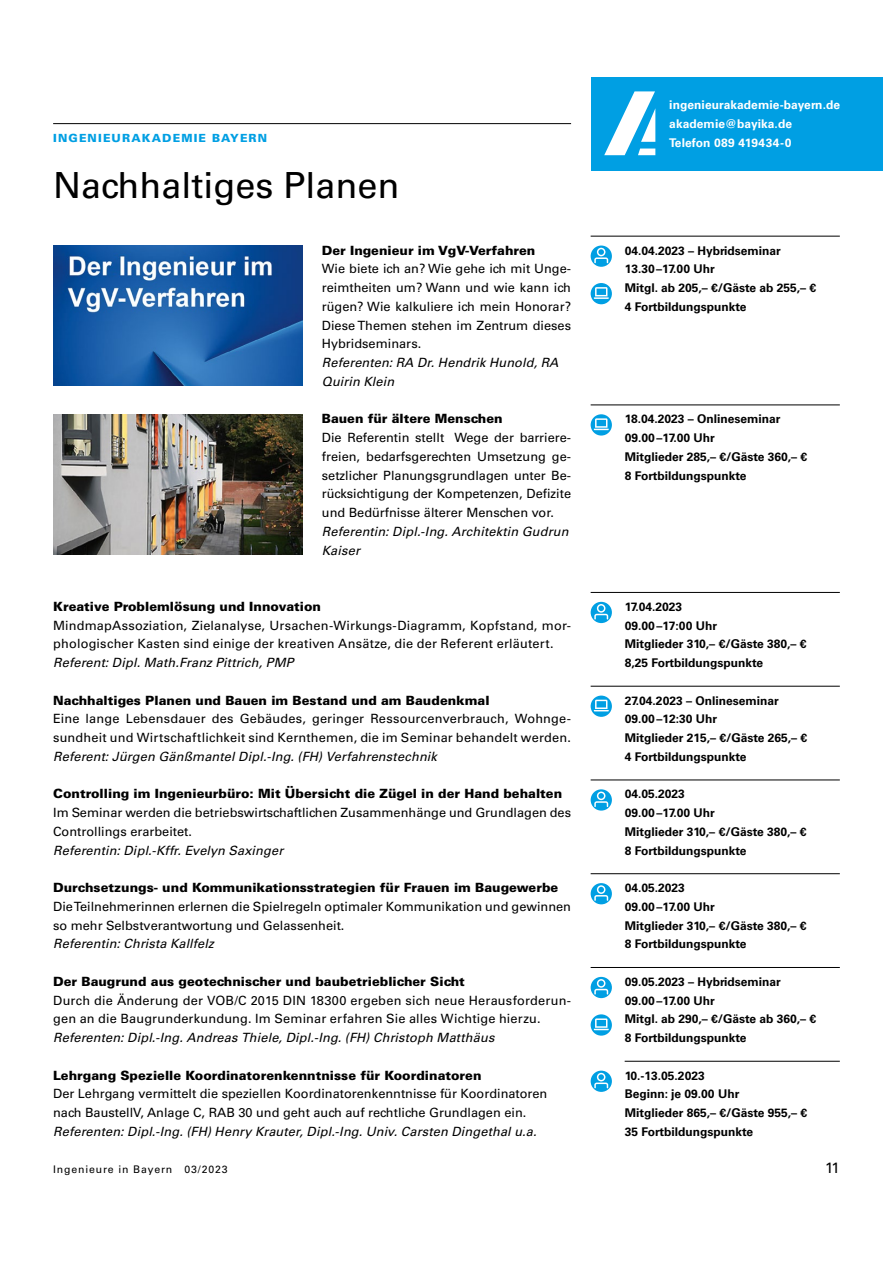
<style>
.page{position:relative;width:893px;height:1263px;background:#fff}
.page>*{position:absolute;margin:0;border:0;box-sizing:border-box;transform-origin:0 0}
.t1{font:36px "Univers LT Std";color:#000}
.t2{font:15px "Univers LT Std";color:#000}
.t3{font:12.75px/18.8px "Univers LT Std";color:#000}
.t4{font:700 12px/18.8px "Univers LT Std";color:#000}
.t5{font:700 12px/18.8px "Univers LT Std";letter-spacing:.01em;color:#fff}
.t6{font:900 11.25px "Univers LT Std";letter-spacing:.1em;color:#009fe3}
.t7{font:10.5px "Univers LT Std";letter-spacing:.08em;color:#000}
.s1{font-weight:900}
.s2{font-style:italic}
</style>
<div class="page">
<hr style="left:53px;top:123px;width:518px;height:1px;background:#000">
<hr style="left:591px;top:236px;width:249px;height:1px;background:#000">
<hr style="left:591px;top:404px;width:249px;height:1px;background:#000">
<hr style="left:591px;top:592px;width:249px;height:1px;background:#000">
<hr style="left:591px;top:686px;width:249px;height:1px;background:#000">
<hr style="left:591px;top:779px;width:249px;height:1px;background:#000">
<hr style="left:591px;top:873px;width:249px;height:1px;background:#000">
<hr style="left:625px;top:1061px;width:215px;height:1px;background:#000">
<hr style="left:591px;top:967px;width:249px;height:1px;background:#000">
<img style="left:53px;top:246px;width:249px;height:140px">
<img style="left:53px;top:414px;width:249px;height:141px">
<div style="left:591px;top:77px;width:291px;height:94px;background:#009fe3"></div>
<svg style="left:604px;top:91px;width:51px;height:64px"></svg>
<svg style="left:591px;top:246px;width:21px;height:21px"></svg>
<svg style="left:591px;top:414px;width:21px;height:22px"></svg>
<svg style="left:591px;top:602px;width:21px;height:21px"></svg>
<svg style="left:591px;top:789px;width:21px;height:22px"></svg>
<svg style="left:591px;top:883px;width:21px;height:21px"></svg>
<svg style="left:591px;top:1014px;width:21px;height:22px"></svg>
<svg style="left:591px;top:283px;width:21px;height:21px"></svg>
<svg style="left:591px;top:696px;width:21px;height:21px"></svg>
<svg style="left:591px;top:977px;width:21px;height:21px"></svg>
<svg style="left:591px;top:1071px;width:21px;height:21px"></svg>
<p class="t5" style="left:669px;top:96px;width:172px">ingenieurakademie-bayern.de akademie@bayika.de<br>Telefon 089 419434-0</p>
<p class="t6" style="left:53px;top:131px;width:216px">INGENIEURAKADEMIE BAYERN</p>
<p class="t1" style="left:53px;top:164px;width:348px">Nachhaltiges Planen</p>
<p class="t3" style="left:322px;top:241px;width:251px"><span class="s1">Der Ingenieur im VgV-Verfahren<br></span>Wie biete ich an? Wie gehe ich mit Unge&shy;reimtheiten um? Wann und wie kann ich rügen? Wie kalkuliere ich mein Honorar?<br>Diese Themen stehen im Zentrum dieses<br>Hybridseminars.<br><span class="s2">Referenten: RA Dr. Hendrik Hunold, RA<br>Quirin Klein</span></p>
<p class="t4" style="left:625px;top:241px;width:193px">04.04.2023 – Hybridseminar<br>13.30–17.00 Uhr<br>Mitgl. ab 205,– €/Gäste ab 255,– €<br>4 Fortbildungspunkte</p>
<p class="t3" style="left:322px;top:409px;width:251px"><span class="s1">Bauen für ältere Menschen<br></span>Die Referentin stellt Wege der barriere&shy;freien, bedarfsgerechten Umsetzung ge&shy;setzlicher Planungsgrundlagen unter Be&shy;rücksichtigung der Kompetenzen, Defizite und Bedürfnisse älterer Menschen vor.<br><span class="s2">Referentin: Dipl.-Ing. Architektin Gudrun Kaiser</span></p>
<p class="t4" style="left:625px;top:410px;width:184px">18.04.2023 – Onlineseminar<br>09.00–17.00 Uhr<br>Mitglieder 285,– €/Gäste 360,– €<br>8 Fortbildungspunkte</p>
<p class="t3" style="left:53px;top:597px;width:519px"><span class="s1">Kreative Problemlösung und Innovation<br></span>MindmapAssoziation, Zielanalyse, Ursachen-Wirkungs-Diagramm, Kopfstand, mor&shy;phologischer Kasten sind einige der kreativen Ansätze, die der Referent erläutert.<br><span class="s2">Referent: Dipl. Math.Franz Pittrich, PMP</span></p>
<p class="t4" style="left:625px;top:597px;width:183px">17.04.2023<br>09.00–17:00 Uhr<br>Mitglieder 310,– €/Gäste 380,– €<br>8,25 Fortbildungspunkte</p>
<p class="t3" style="left:53px;top:691px;width:519px"><span class="s1">Nachhaltiges Planen und Bauen im Bestand und am Baudenkmal<br></span>Eine lange Lebensdauer des Gebäudes, geringer Ressourcenverbrauch, Wohnge&shy;sundheit und Wirtschaftlichkeit sind Kernthemen, die im Seminar behandelt werden.<br><span class="s2">Referent: Jürgen Gänßmantel Dipl.-Ing. (FH) Verfahrenstechnik</span></p>
<p class="t4" style="left:625px;top:691px;width:184px">27.04.2023 – Onlineseminar<br>09.00–12:30 Uhr<br>Mitglieder 215,– €/Gäste 265,– €<br>4 Fortbildungspunkte</p>
<p class="t3" style="left:53px;top:784px;width:519px"><span class="s1">Controlling im Ingenieurbüro: Mit Übersicht die Zügel in der Hand behalten </span>Im Seminar werden die betriebswirtschaftlichen Zusammenhänge und Grundlagen des Controllings erarbeitet.<br><span class="s2">Referentin: Dipl.-Kffr. Evelyn Saxinger</span></p>
<p class="t4" style="left:625px;top:785px;width:183px">04.05.2023<br>09.00–17.00 Uhr<br>Mitglieder 310,– €/Gäste 380,– €<br>8 Fortbildungspunkte</p>
<p class="t3" style="left:53px;top:878px;width:519px"><span class="s1">Durchsetzungs- und Kommunikationsstrategien für Frauen im Baugewerbe </span>Die Teilnehmerinnen erlernen die Spielregeln optimaler Kommunikation und gewinnen so mehr Selbstverantwortung und Gelassenheit.<br><span class="s2">Referentin: Christa Kallfelz</span></p>
<p class="t4" style="left:625px;top:879px;width:183px">04.05.2023<br>09.00–17.00 Uhr<br>Mitglieder 310,– €/Gäste 380,– €<br>8 Fortbildungspunkte</p>
<p class="t3" style="left:53px;top:972px;width:519px"><span class="s1">Der Baugrund aus geotechnischer und baubetrieblicher Sicht<br></span>Durch die Änderung der VOB/C 2015 DIN 18300 ergeben sich neue Herausforderun&shy;gen an die Baugrunderkundung. Im Seminar erfahren Sie alles Wichtige hierzu.<br><span class="s2">Referenten: Dipl.-Ing. Andreas Thiele, Dipl.-Ing. (FH) Christoph Matthäus</span></p>
<p class="t4" style="left:625px;top:972px;width:193px">09.05.2023 – Hybridseminar<br>09.00–17.00 Uhr<br>Mitgl. ab 290,– €/Gäste ab 360,– €<br>8 Fortbildungspunkte</p>
<p class="t3" style="left:53px;top:1066px;width:496px"><span class="s1">Lehrgang Spezielle Koordinatorenkenntnisse für Koordinatoren<br></span>Der Lehrgang vermittelt die speziellen Koordinatorenkenntnisse für Koordinatoren nach BaustellV, Anlage C, RAB 30 und geht auch auf rechtliche Grundlagen ein.<br><span class="s2">Referenten: Dipl.-Ing. (FH) Henry Krauter, Dipl.-Ing. Univ. Carsten Dingethal u.a.</span></p>
<p class="t4" style="left:625px;top:1066px;width:184px">10.-13.05.2023<br>Beginn: je 09.00 Uhr<br>Mitglieder 865,– €/Gäste 955,– €<br>35 Fortbildungspunkte</p>
<p class="t7" style="left:53px;top:1163px;width:176px">Ingenieure in Bayern 03/2023</p>
<p class="t2" style="left:825px;top:1159px;width:16px">11</p>
</div>
